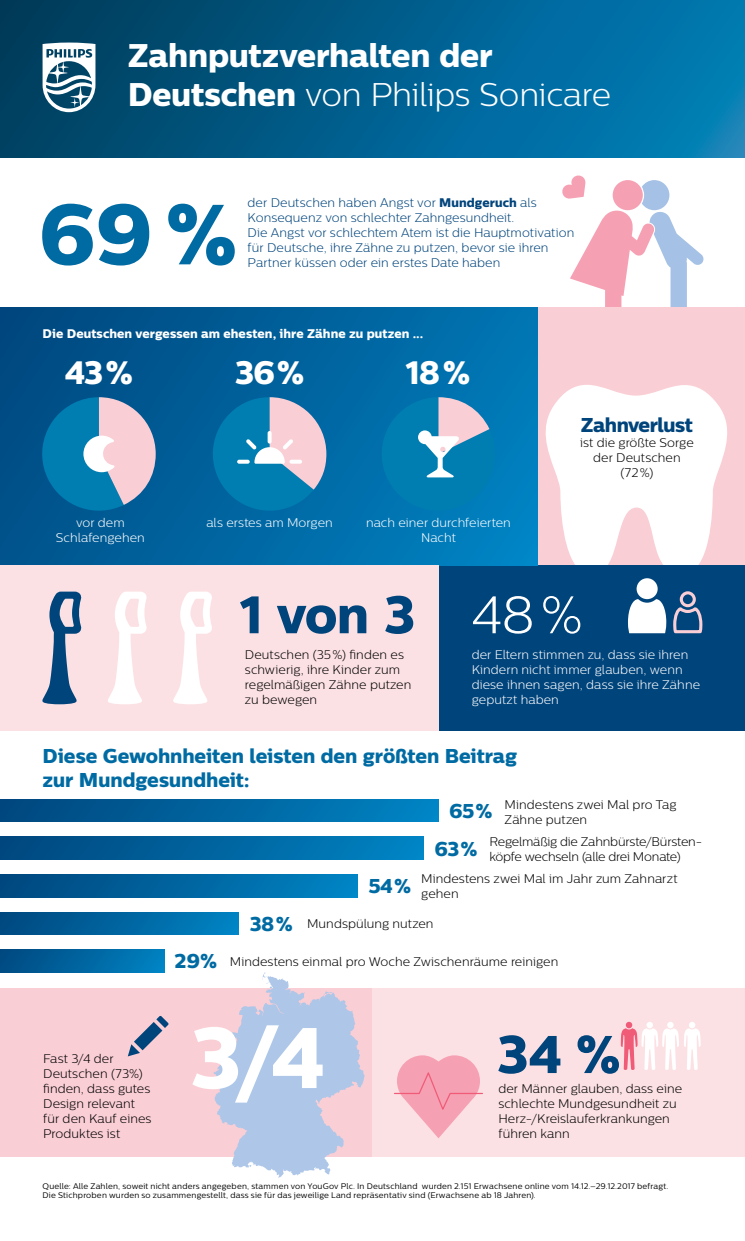
<style>
.page{position:relative;width:745px;height:1241px;background:#fff}
.page>*{position:absolute;margin:0;border:0;box-sizing:border-box;transform-origin:0 0}
.t1{font:85.62px "Centrale Sans X Bold";color:#fff}
.t2{font:85px "Centrale Sans X Bold";color:#006ba3}
.t3{font:53px "Centrale Sans X Bold";color:#00447c}
.t4{font:52.62px "Centrale Sans X Bold";color:#00447c}
.t5{font:300 52.5px "Centrale Sans";color:#fff}
.t6{font:300 32.75px "Centrale Sans";letter-spacing:-.015em;color:#fff}
.t7{font:32.75px "Centrale Sans X Bold";letter-spacing:-.005em;color:#fff}
.t8{font:32.38px "Centrale Sans X Bold";color:#fff}
.t9{font:20px/24px "Centrale Sans X Bold";letter-spacing:-.005em;color:#006ba3}
.t10{font:20px "Centrale Sans X Bold";letter-spacing:-.025em;color:#00447c}
.t11{font:300 12.5px/15px "Centrale Sans";letter-spacing:.005em;color:#000}
.t12{font:300 12.5px/15px "Centrale Sans";letter-spacing:.005em;color:#00447c}
.t13{font:300 12.5px/15px "Centrale Sans";letter-spacing:.005em;color:#fff;text-align:center}
.t14{font:300 12.5px/15px "Centrale Sans";letter-spacing:-.015em;color:#000}
.t15{font:12.5px "Centrale Sans X Bold";letter-spacing:.005em;color:#fff}
.t16{font:8.12px/9.8px "Centrale Sans";letter-spacing:.02em;color:#000}
.s1{font-family:"Centrale Sans X Bold";font-weight:400}
.s2{font-family:"Centrale Sans X Bold";font-weight:400;font-size:20px;color:#006ba3}
</style>
<div class="page">
<svg style="left:562px;top:175px;width:141px;height:132px"></svg>
<div style="left:0;top:0;width:744px;height:157px;background:linear-gradient(to right,#003d5e,#017fb9)"></div>
<div style="left:537px;top:307px;width:207px;height:258px;background:#faced5"></div>
<svg style="left:545px;top:385px;width:182px;height:180px"></svg>
<div style="left:438px;top:565px;width:306px;height:165px;background:#00447c"></div>
<div style="left:0;top:307px;width:537px;height:258px;background:linear-gradient(to right,#004b82,#007cbb)"></div>
<div style="left:0;top:565px;width:438px;height:165px;background:#fce1e4"></div>
<div style="left:0;top:988px;width:372px;height:168px;background:#faced5"></div>
<div style="left:372px;top:988px;width:372px;height:168px;background:#fce1e4"></div>
<svg style="left:43px;top:43px;width:52px;height:69px"></svg>
<svg style="left:394px;top:1055px;width:89px;height:83px"></svg>
<svg style="left:625px;top:1021px;width:7px;height:7px"></svg>
<div style="left:646px;top:1021px;width:6px;height:7px;background:#fff;border-radius:50%"></div>
<svg style="left:666px;top:1021px;width:7px;height:7px"></svg>
<div style="left:688px;top:1021px;width:7px;height:7px;background:#fff;border-radius:50%"></div>
<svg style="left:620px;top:1028px;width:80px;height:41px"></svg>
<div style="left:679px;top:591px;width:16px;height:16px;border:3px solid #faced5;border-radius:50%"></div>
<svg style="left:673px;top:604px;width:30px;height:30px"></svg>
<div style="left:636px;top:578px;width:21px;height:21px;background:#fff;border-radius:50%"></div>
<svg style="left:628px;top:599px;width:37px;height:34px"></svg>
<div style="left:0;top:799px;width:438px;height:22px;background:linear-gradient(to right,#00457c,#0084c3)"></div>
<div style="left:0;top:836px;width:423px;height:23px;background:linear-gradient(to right,#00457c,#0084c3)"></div>
<div style="left:0;top:874px;width:357px;height:22px;background:linear-gradient(to right,#00467d,#0084c3)"></div>
<div style="left:0;top:949px;width:165px;height:23px;background:linear-gradient(to right,#004980,#0082c1)"></div>
<div style="left:0;top:912px;width:239px;height:22px;background:linear-gradient(to right,#00477e,#0083c3)"></div>
<svg style="left:42px;top:591px;width:39px;height:113px"></svg>
<svg style="left:173px;top:591px;width:39px;height:113px"></svg>
<svg style="left:108px;top:591px;width:39px;height:113px"></svg>
<svg style="left:128px;top:1015px;width:40px;height:41px"></svg>
<svg style="left:206px;top:397px;width:120px;height:120px;background:#458eb7"></svg>
<svg style="left:373px;top:397px;width:130px;height:121px;background:#2589b9"></svg>
<svg style="left:34px;top:397px;width:122px;height:121px;background:#528db3"></svg>
<svg style="left:213px;top:972px;width:151px;height:205px"></svg>
<h3 class="t7" style="left:128px;top:35px;width:366px">Zahnputzverhalten der</h3>
<h3 class="t6" style="left:128px;top:76px;width:484px"><span class="s1">Deutschen</span> von Philips Sonicare</h3>
<h2 class="t2" style="left:38px;top:181px;width:201px">69%</h2>
<p class="t12" style="left:247px;top:195px;width:328px">der Deutschen haben Angst vor <span class="s1">Mundgeruch</span> als Konsequenz von schlechter Zahngesundheit.<br>Die Angst vor schlechtem Atem ist die Hauptmotivation für Deutsche, ihre Zähne zu putzen, bevor sie ihren Partner küssen oder ein erstes Date haben</p>
<p class="t15" style="left:43px;top:325px;width:382px">Die Deutschen vergessen am ehesten, ihre Zähne zu putzen ...</p>
<h3 class="t8" style="left:65px;top:352px;width:70px">43%</h3>
<p class="t13" style="left:56px;top:515px;width:90px">vor dem<br>Schlafengehen</p>
<h3 class="t8" style="left:234px;top:352px;width:71px">36%</h3>
<h3 class="t8" style="left:406px;top:352px;width:66px">18%</h3>
<p class="t13" style="left:206px;top:515px;width:128px">als erstes am Morgen</p>
<p class="t13" style="left:366px;top:515px;width:146px">nach einer durchfeierten<br>Nacht</p>
<h3 class="t10" style="left:580px;top:412px;width:114px">Zahnverlust</h3>
<p class="t11" style="left:579px;top:434px;width:115px;text-align:center">ist die größte Sorge der Deutschen (72%)</p>
<h3 class="t4" style="left:240px;top:581px;width:176px">1 von 3</h3>
<p class="t11" style="left:245px;top:647px;width:168px">Deutschen (35%) finden es schwierig, ihre Kinder zum regelmäßigen Zähne putzen zu bewegen</p>
<h3 class="t5" style="left:470px;top:585px;width:113px">48%</h3>
<p class="t13" style="left:471px;top:647px;width:230px;text-align:left">der Eltern stimmen zu, dass sie ihren<br>Kindern nicht immer glauben, wenn diese ihnen sagen, dass sie ihre Zähne geputzt haben</p>
<h3 class="t9" style="left:43px;top:743px;width:475px">Diese Gewohnheiten leisten den größten Beitrag zur Mundgesundheit:</h3>
<p class="t11" style="left:504px;top:796px;width:173px">Mindestens zwei Mal pro Tag<br>Zähne putzen</p>
<p class="t14" style="left:489px;top:834px;width:214px">Regelmäßig die Zahnbürste/Bürsten&shy;köpfe wechseln (alle drei Monate)</p>
<p class="t11" style="left:421px;top:870px;width:258px">Mindestens zwei Mal im Jahr zum Zahnarzt gehen</p>
<h3 class="t9" style="left:434px;top:791px;width:60px;line-height:37.5px;text-indent:15px">65%<br>63%</h3>
<h3 class="t9" style="left:368px;top:873px;width:44px">54%</h3>
<p class="t11" style="left:43px;top:1051px;width:110px">Fast 3/4 der<br>Deutschen (73%) finden, dass gutes<br>Design relevant für den Kauf eines<br>Produktes ist</p>
<p class="t11" style="left:249px;top:915px;width:185px"><span class="s2">38%</span> Mundspülung nutzen</p>
<p class="t11" style="left:174px;top:953px;width:385px"><span class="s2">29%</span> Mindestens einmal pro Woche Zwischenräume reinigen</p>
<h1 class="t1" style="left:189px;top:1004px;width:138px">3/4</h1>
<h3 class="t3" style="left:496px;top:1021px;width:126px">34 %</h3>
<p class="t11" style="left:498px;top:1081px;width:185px">der Männer glauben, dass eine schlechte Mundgesundheit zu<br>Herz-/Kreislauferkrankungen führen kann</p>
<p class="t16" style="left:43px;top:1180px;width:627px">Quelle: Alle Zahlen, soweit nicht anders angegeben, stammen von YouGov Plc. In Deutschland wurden 2.151 Erwachsene online vom 14.12.–29.12.2017 befragt.<br>Die Stichproben wurden so zusammengestellt, dass sie für das jeweilige Land repräsentativ sind (Erwachsene ab 18 Jahren).</p>
</div>
